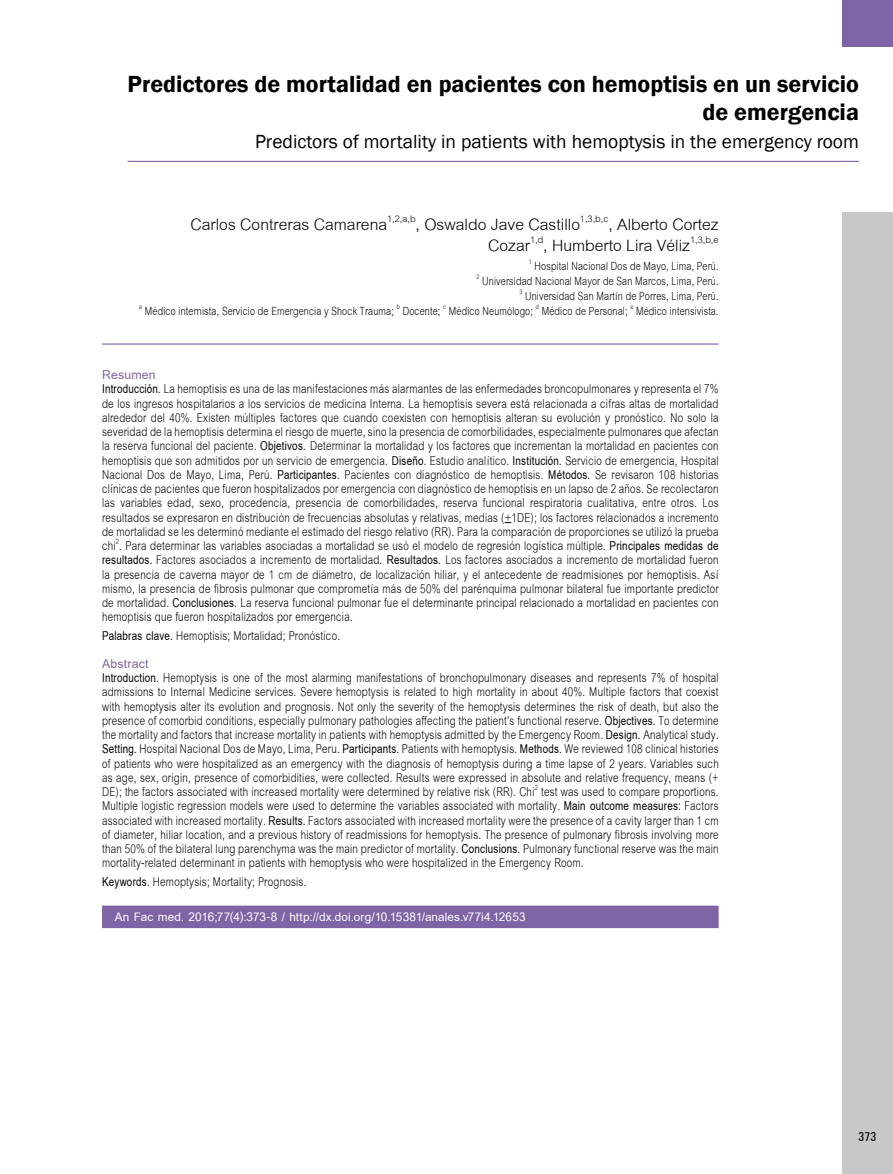
<style>
.page{position:relative;width:893px;height:1174px;background:#fff}
.page>*{position:absolute;margin:0;border:0;box-sizing:border-box;transform-origin:0 0}
.t1{font:24px/21px "Cordia UPC";color:#000;text-align:right}
.t2{font:600 24px/28.8px "Franklin Gothic";color:#000;text-align:right}
.t3{font:19.5px "Franklin Gothic";color:#000}
.t4{font:18.75px/14.2px "Cordia UPC";letter-spacing:.015em;color:#000;scale:.8 1}
.t5{font:700 18px "Cordia UPC";letter-spacing:.005em;color:#fff}
.t6{font:17.25px/15px "Cordia UPC";letter-spacing:.01em;color:#000;text-align:right;scale:.8 1}
.t7{font:condensed 12.45px "Zurich BT";color:#000}
.s1{font-weight:700;color:#7e64a4}
.s2{font-weight:700}
</style>
<div class="page">
<div style="left:842px;top:0;width:51px;height:47px;background:#7e64a4"></div>
<div style="left:842px;top:213px;width:51px;height:961px;background:#c6c7c8"></div>
<hr style="left:128px;top:161px;width:731px;height:1px;background:#7e64a4">
<hr style="left:102px;top:343px;width:617px;height:1px;background:#7e64a4">
<div style="left:102px;top:905px;width:617px;height:23px;background:#7e64a4"></div>
<p class="t2" style="left:128px;top:69px;width:733px">Predictores de mortalidad en pacientes con hemoptisis en un servicio de emergencia</p>
<p class="t3" style="left:255px;top:129px;width:605px">Predictors of mortality in patients with hemoptysis in the emergency room</p>
<p class="t1" style="left:190px;top:214px;width:530px">Carlos Contreras Camarena<sup>1,2,a,b</sup>, Oswaldo Jave Castillo<sup>1,3,b,c</sup>, Alberto Cortez<br>Cozar<sup>1,d</sup>, Humberto Lira Véliz<sup>1,3,b,e</sup></p>
<p class="t6" style="left:139px;top:259px;width:726px"><sup>1</sup> Hospital Nacional Dos de Mayo, Lima, Perú.<br><sup>2</sup> Universidad Nacional Mayor de San Marcos, Lima, Perú.<br><sup>3</sup> Universidad San Martín de Porres, Lima, Perú.<br><sup>a</sup> Médico internista, Servicio de Emergencia y Shock Trauma; <sup>b</sup> Docente; <sup>c</sup> Médico Neumólogo; <sup>d</sup> Médico de Personal; <sup>e</sup> Médico intensivista.</p>
<p class="t4" style="left:102px;top:368px;width:772px"><span class="s1">Resumen<br></span><span class="s2">Introducción.</span> La hemoptisis es una de las manifestaciones más alarmantes de las enfermedades broncopulmonares y representa el 7% de los ingresos hospitalarios a los servicios de medicina Interna. La hemoptisis severa está relacionada a cifras altas de mortalidad alrededor del 40%. Existen múltiples factores que cuando coexisten con hemoptisis alteran su evolución y pronóstico. No solo la severidad de la hemoptisis determina el riesgo de muerte, sino la presencia de comorbilidades, especialmente pulmonares que afectan la reserva funcional del paciente. <span class="s2">Objetivos.</span> Determinar la mortalidad y los factores que incrementan la mortalidad en pacientes con hemoptisis que son admitidos por un servicio de emergencia. <span class="s2">Diseño</span>. Estudio analítico. <span class="s2">Institución</span>. Servicio de emergencia, Hospital Nacional Dos de Mayo, Lima, Perú. <span class="s2">Participantes</span>. Pacientes con diagnóstico de hemoptisis. <span class="s2">Métodos.</span> Se revisaron 108 historias clínicas de pacientes que fueron hospitalizados por emergencia con diagnóstico de hemoptisis en un lapso de 2 años. Se recolectaron las variables edad, sexo, procedencia, presencia de comorbilidades, reserva funcional respiratoria cualitativa, entre otros. Los resultados se expresaron en distribución de frecuencias absolutas y relativas, medias (+1DE); los factores relacionados a incremento de mortalidad se les determinó mediante el estimado del riesgo relativo (RR). Para la comparación de proporciones se utilizó la prueba chi<sup>2</sup>. Para determinar las variables asociadas a mortalidad se usó el modelo de regresión logística múltiple. <span class="s2">Principales medidas de resultados.</span> Factores asociados a incremento de mortalidad. <span class="s2">Resultados.</span> Los factores asociados a incremento de mortalidad fueron la presencia de caverna mayor de 1 cm de diámetro, de localización hiliar, y el antecedente de readmisiones por hemoptisis. Así mismo, la presencia de fibrosis pulmonar que comprometía más de 50% del parénquima pulmonar bilateral fue importante predictor de mortalidad. <span class="s2">Conclusiones.</span> La reserva funcional pulmonar fue el determinante principal relacionado a mortalidad en pacientes con hemoptisis que fueron hospitalizados por emergencia.</p>
<p class="t4" style="left:102px;top:622px;width:299px;line-height:27.8px"><span class="s2">Palabras clave.</span> Hemoptisis; Mortalidad; Pronóstico.<br><span class="s1">Abstract</span></p>
<p class="t4" style="left:102px;top:671px;width:772px;text-align:justify"><span class="s2">Introduction.</span> Hemoptysis is one of the most alarming manifestations of bronchopulmonary diseases and represents 7% of hospital admissions to Internal Medicine services. Severe hemoptysis is related to high mortality in about 40%. Multiple factors that coexist with hemoptysis alter its evolution and prognosis. Not only the severity of the hemoptysis determines the risk of death, but also the presence of comorbid conditions, especially pulmonary pathologies affecting the patient’s functional reserve. <span class="s2">Objectives.</span> To determine the mortality and factors that increase mortality in patients with hemoptysis admitted by the Emergency Room. <span class="s2">Design.</span> Analytical study.<br><span class="s2">Setting.</span> Hospital Nacional Dos de Mayo, Lima, Peru. <span class="s2">Participants.</span> Patients with hemoptysis. <span class="s2">Methods.</span> We reviewed 108 clinical histories of patients who were hospitalized as an emergency with the diagnosis of hemoptysis during a time lapse of 2 years. Variables such as age, sex, origin, presence of comorbidities, were collected. Results were expressed in absolute and relative frequency, means (+ DE); the factors associated with increased mortality were determined by relative risk (RR). Chi<sup>2</sup> test was used to compare proportions.<br>Multiple logistic regression models were used to determine the variables associated with mortality. <span class="s2">Main outcome measures:</span> Factors associated with increased mortality. <span class="s2">Results.</span> Factors associated with increased mortality were the presence of a cavity larger than 1 cm of diameter, hiliar location, and a previous history of readmissions for hemoptysis. The presence of pulmonary fibrosis involving more than 50% of the bilateral lung parenchyma was the main predictor of mortality. <span class="s2">Conclusions.</span> Pulmonary functional reserve was the main mortality-related determinant in patients with hemoptysis who were hospitalized in the Emergency Room.</p>
<p class="t4" style="left:102px;top:875px;width:257px"><span class="s2">Keywords.</span> Hemoptysis; Mortality; Prognosis.</p>
<p class="t5" style="left:115px;top:905px;width:412px">An Fac med. 2016;77(4):373-8 / http://dx.doi.org/10.15381/anales.v77i4.12653</p>
<p class="t7" style="left:858px;top:1128px;width:19px">373</p>
</div>
